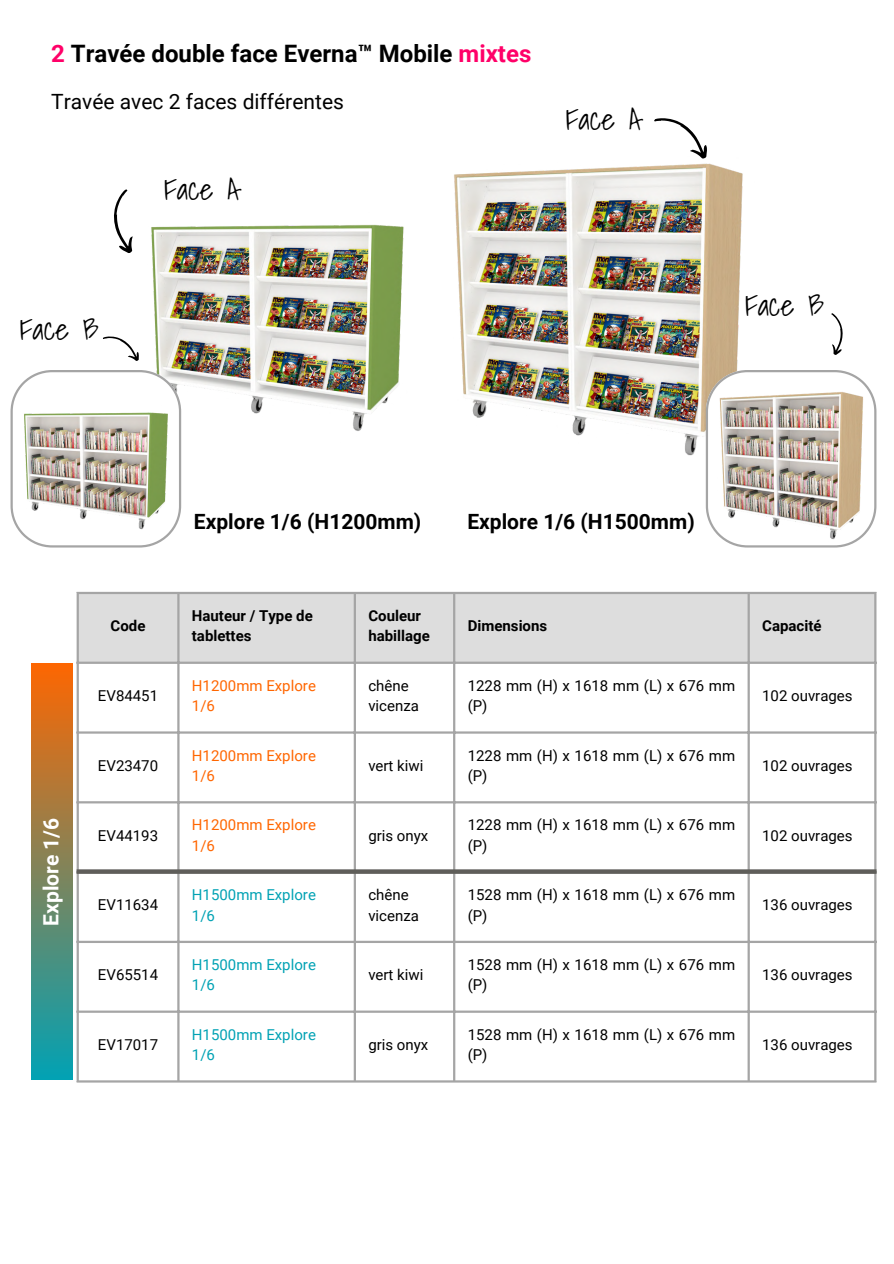
<style>
.page{position:relative;width:894px;height:1264px;background:#fff}
.page>*{position:absolute;margin:0;border:0;box-sizing:border-box;transform-origin:0 0}
.t1{font:300 30px "Shadows Into";color:#000}
.t2{font:700 24px "Roboto";color:#000}
.t3{font:700 21px "Roboto";color:#000}
.t4{font:21px "Roboto";color:#000}
.t5{font:700 21px "Roboto";color:#fff}
.t6{font:15px/20.2px "Roboto";color:#000}
.t7{font:700 15px/20.2px "Roboto";color:#000}
.t8{font:15px/20.2px "Roboto";color:#f60}
.t9{font:15px/20.2px "Roboto";color:#01a2b4}
.s1{color:#ff0068}
</style>
<div class="page">
<div style="left:79px;top:594px;width:795px;height:67px;background:#ddd"></div>
<hr style="left:77px;top:594px;width:2px;height:486px;background:#a5a5a5">
<hr style="left:177px;top:594px;width:2px;height:486px;background:#a5a5a5">
<hr style="left:353px;top:594px;width:3px;height:486px;background:#a5a5a5">
<hr style="left:453px;top:594px;width:2px;height:486px;background:#a5a5a5">
<hr style="left:747px;top:594px;width:2px;height:486px;background:#a5a5a5">
<hr style="left:874px;top:594px;width:2px;height:486px;background:#a5a5a5">
<hr style="left:77px;top:592px;width:799px;height:2px;background:#a5a5a5">
<hr style="left:77px;top:661px;width:799px;height:3px;background:#a5a5a5">
<hr style="left:77px;top:731px;width:799px;height:2px;background:#a5a5a5">
<hr style="left:77px;top:801px;width:799px;height:2px;background:#a5a5a5">
<hr style="left:77px;top:940px;width:799px;height:3px;background:#a5a5a5">
<hr style="left:77px;top:1010px;width:799px;height:2px;background:#a5a5a5">
<hr style="left:77px;top:1080px;width:799px;height:2px;background:#a5a5a5">
<svg style="left:77px;top:869px;width:799px;height:4px;background:#6c6b67"></svg>
<div style="left:31px;top:663px;width:41px;height:416px;background:linear-gradient(to bottom,#fe6601,#02a2b3)"></div>
<img style="left:151px;top:224px;width:253px;height:207px">
<svg style="left:22px;top:535px;width:147px;height:12px"></svg>
<img style="left:454px;top:163px;width:289px;height:293px">
<svg style="left:114px;top:189px;width:19px;height:64px"></svg>
<svg style="left:654px;top:118px;width:53px;height:41px"></svg>
<img style="left:11px;top:370px;width:183px;height:165px">
<svg style="left:103px;top:336px;width:36px;height:25px"></svg>
<svg style="left:705px;top:370px;width:142px;height:154px"></svg>
<svg style="left:831px;top:313px;width:11px;height:42px"></svg>
<img style="left:710px;top:372px;width:167px;height:176px">
<h2 class="t2" style="left:51px;top:40px;width:481px"><span class="s1">2</span> Travée double face Everna™ Mobile <span class="s1">mixtes</span></h2>
<p class="t4" style="left:51px;top:89px;width:294px">Travée avec 2 faces différentes</p>
<p class="t1" style="left:164px;top:164px;width:76px">Face A</p>
<p class="t1" style="left:565px;top:95px;width:76px">Face A</p>
<p class="t1" style="left:20px;top:305px;width:81px">Face B</p>
<p class="t1" style="left:745px;top:281px;width:81px">Face B</p>
<p class="t3" style="left:194px;top:509px;width:229px">Explore 1/6 (H1200mm)</p>
<p class="t3" style="left:467px;top:509px;width:229px">Explore 1/6 (H1500mm)</p>
<h1 class="t7" style="left:111px;top:616px;width:36px">Code</h1>
<p class="t7" style="left:192px;top:606px;width:122px">Hauteur / Type de tablettes</p>
<p class="t7" style="left:368px;top:606px;width:63px">Couleur habillage</p>
<p class="t7" style="left:467px;top:616px;width:81px">Dimensions</p>
<h1 class="t7" style="left:762px;top:616px;width:61px">Capacité</h1>
<p class="t6" style="left:98px;top:685px;width:62px">EV84451</p>
<h1 class="t8" style="left:192px;top:675px;width:125px">H1200mm Explore<br>1/6</h1>
<h1 class="t6" style="left:368px;top:675px;width:52px">chêne vicenza</h1>
<p class="t6" style="left:467px;top:675px;width:269px">1228 mm (H) x 1618 mm (L) x 676 mm (P)</p>
<p class="t6" style="left:762px;top:685px;width:92px">102 ouvrages</p>
<p class="t5" style="left:39px;top:925px;width:109px;rotate:-90deg">Explore 1/6</p>
<p class="t6" style="left:98px;top:755px;width:62px">EV23470</p>
<p class="t8" style="left:192px;top:745px;width:125px">H1200mm Explore<br>1/6</p>
<h3 class="t6" style="left:368px;top:755px;width:57px">vert kiwi</h3>
<h3 class="t6" style="left:467px;top:745px;width:269px">1228 mm (H) x 1618 mm (L) x 676 mm (P)</h3>
<h3 class="t6" style="left:762px;top:755px;width:92px">102 ouvrages</h3>
<p class="t6" style="left:98px;top:825px;width:62px">EV44193</p>
<p class="t8" style="left:192px;top:815px;width:125px">H1200mm Explore<br>1/6</p>
<p class="t6" style="left:368px;top:825px;width:61px">gris onyx</p>
<p class="t6" style="left:467px;top:815px;width:269px">1228 mm (H) x 1618 mm (L) x 676 mm (P)</p>
<p class="t6" style="left:762px;top:825px;width:92px">102 ouvrages</p>
<p class="t6" style="left:98px;top:895px;width:62px">EV11634</p>
<p class="t9" style="left:192px;top:885px;width:125px">H1500mm Explore<br>1/6</p>
<p class="t6" style="left:368px;top:885px;width:52px">chêne vicenza</p>
<p class="t6" style="left:467px;top:885px;width:269px">1528 mm (H) x 1618 mm (L) x 676 mm (P)</p>
<p class="t6" style="left:762px;top:895px;width:92px">136 ouvrages</p>
<p class="t6" style="left:98px;top:964px;width:62px">EV65514</p>
<p class="t9" style="left:192px;top:954px;width:125px">H1500mm Explore<br>1/6</p>
<p class="t6" style="left:368px;top:964px;width:57px">vert kiwi</p>
<p class="t6" style="left:467px;top:954px;width:269px">1528 mm (H) x 1618 mm (L) x 676 mm (P)</p>
<p class="t6" style="left:762px;top:964px;width:92px">136 ouvrages</p>
<p class="t6" style="left:98px;top:1034px;width:62px">EV17017</p>
<p class="t9" style="left:192px;top:1024px;width:125px">H1500mm Explore<br>1/6</p>
<p class="t6" style="left:368px;top:1034px;width:61px">gris onyx</p>
<p class="t6" style="left:467px;top:1024px;width:269px">1528 mm (H) x 1618 mm (L) x 676 mm (P)</p>
<p class="t6" style="left:762px;top:1034px;width:92px">136 ouvrages</p>
</div>
